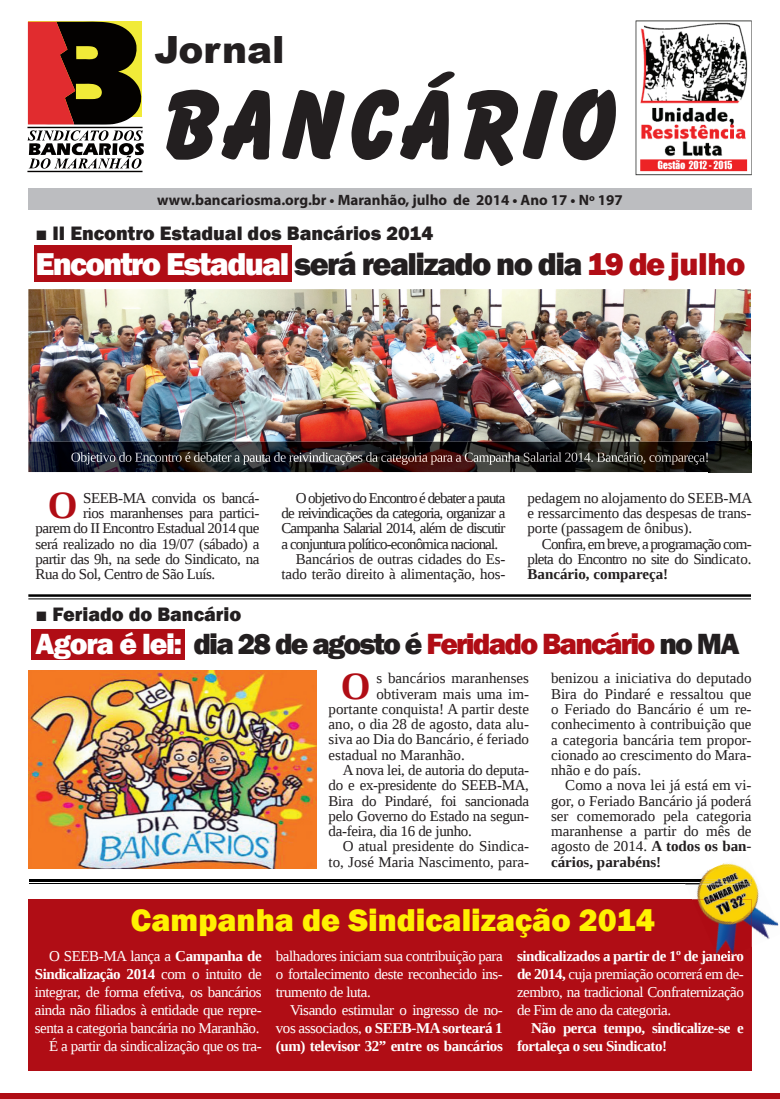
<style>
.page{position:relative;width:780px;height:1099px;background:#fff}
.page>*{position:absolute;margin:0;border:0;box-sizing:border-box;transform-origin:0 0}
.t1{font:700 38.25px "Liberation Serif";color:#b00d15}
.t2{font:900 37.5px "Arial";color:#231f20}
.t3{font:800 32.5px "Franklin Gothic";letter-spacing:-.05em;color:#231f20}
.t4{font:800 32.5px "Franklin Gothic";color:#fff101}
.t5{font:800 30px "Franklin Gothic";letter-spacing:-.06em;color:#231f20}
.t6{font:800 20px "Franklin Gothic";color:#231f20}
.t7{font:15px/15.2px "Liberation Serif";letter-spacing:-.02em;color:#231f20;text-align:justify}
.t8{font:15px/18px "Liberation Serif";letter-spacing:-.03em;color:#fff;text-align:justify}
.t9{font:15px "Liberation Serif";color:#231f20}
.t10{font:700 15px/18px "Liberation Serif";letter-spacing:-.03em;color:#fff;text-align:justify}
.t11{font:15px "Liberation Serif";letter-spacing:-.06em;color:#231f20}
.t12{font:15px/15.2px "Liberation Serif";letter-spacing:-.05em;color:#231f20;text-align:right}
.t13{font:700 15px "Myriad Pro";color:#231f20}
.t14{font:700 15px "Liberation Serif";color:#231f20}
.s1{color:#fff}
.s2{color:#b00d15}
.s3{font-weight:700}
.s4{font-weight:400}
</style>
<div class="page">
<div style="left:31px;top:629px;width:153px;height:30px;background:#b00d15"></div>
<div style="left:34px;top:245px;width:257px;height:37px;background:#b00d15"></div>
<hr style="left:27px;top:127px;width:115px;height:1px;background:#030100">
<hr style="left:27px;top:171px;width:115px;height:1px;background:#030100">
<svg style="left:28px;top:22px;width:116px;height:147px;background:#805242"></svg>
<div style="left:28px;top:188px;width:723px;height:22px;background:#bcbdc0"></div>
<svg style="left:166px;top:71px;width:450px;height:95px"></svg>
<div style="left:0;top:1093px;width:780px;height:5px;background:#b00d15"></div>
<img style="left:28px;top:289px;width:723px;height:152px">
<hr style="left:28px;top:594px;width:723px;height:2px;background:#000">
<hr style="left:28px;top:598px;width:723px;height:1px;background:#000">
<img style="left:28px;top:670px;width:289px;height:198px">
<img style="left:28px;top:441px;width:723px;height:31px">
<img style="left:71px;top:452px;width:636px;height:12px">
<div style="left:28px;top:899px;width:723px;height:171px;background:#b00d15"></div>
<hr style="left:29px;top:879px;width:722px;height:2px;background:#000">
<hr style="left:29px;top:883px;width:722px;height:1px;background:#000">
<img style="left:684px;top:863px;width:95px;height:83px">
<img style="left:692px;top:899px;width:59px;height:51px">
<img style="left:715px;top:950px;width:19px;height:11px">
<img style="left:684px;top:879px;width:67px;height:2px">
<img style="left:685px;top:883px;width:66px;height:1px">
<img style="left:635px;top:21px;width:116px;height:155px">
<h2 class="t2" style="left:154px;top:23px;width:132px">Jornal</h2>
<p class="t13" style="left:157px;top:190px;width:467px">www.bancariosma.org.br • Maranhão, julho de 2014 • Ano 17 • Nº 197</p>
<h3 class="t6" style="left:35px;top:220px;width:399px">■ II Encontro Estadual dos Bancários 2014</h3>
<h3 class="t3" style="left:35px;top:243px;width:711px"><span class="s1">Encontro Estadual</span> será realizado no dia <span class="s2">19 de julho</span></h3>
<h1 class="t1" style="left:48px;top:479px;width:31px">O</h1>
<p class="t7" style="left:83px;top:490px;width:178px">SEEB-MA convida os bancá-</p>
<p class="t7" style="left:83px;top:505px;width:178px">rios maranhenses para partici-</p>
<p class="t7" style="left:35px;top:520px;width:225px">parem do II Encontro Estadual 2014 que</p>
<p class="t7" style="left:35px;top:536px;width:225px">será realizado no dia 19/07 (sábado) a</p>
<p class="t7" style="left:35px;top:551px;width:225px">partir das 9h, na sede do Sindicato, na</p>
<p class="t7" style="left:35px;top:566px;width:181px">Rua do Sol, Centro de São Luís.</p>
<p class="t11" style="left:296px;top:488px;width:211px">O objetivo do Encontro é debater a pauta</p>
<p class="t11" style="left:281px;top:503px;width:225px">de reivindicações da categoria, organizar a</p>
<p class="t11" style="left:281px;top:518px;width:225px">Campanha Salarial 2014, além de discutir</p>
<p class="t11" style="left:281px;top:534px;width:218px">a conjuntura político-econômica nacional.</p>
<p class="t7" style="left:296px;top:551px;width:211px">Bancários de outras cidades do Es-</p>
<p class="t7" style="left:281px;top:566px;width:225px">tado terão direito à alimentação, hos-</p>
<p class="t7" style="left:527px;top:490px;width:226px">pedagem no alojamento do SEEB-MA e ressarcimento das despesas de trans&shy;porte (passagem de ônibus).</p>
<p class="t12" style="left:527px;top:536px;width:225px">Confira, em breve, a programação com&shy;pleta do Encontro no site do Sindicato.</p>
<p class="t14" style="left:527px;top:564px;width:142px">Bancário, compareça!</p>
<h3 class="t6" style="left:35px;top:601px;width:207px">■ Feriado do Bancário</h3>
<h3 class="t5" style="left:35px;top:624px;width:705px"><span class="s1">Agora é lei:</span> dia 28 de agosto é <span class="s2">Feridado Bancário</span> no MA</h3>
<h1 class="t1" style="left:341px;top:660px;width:31px">O</h1>
<p class="t9" style="left:376px;top:668px;width:154px">s bancários maranhenses</p>
<p class="t7" style="left:551px;top:670px;width:202px">benizou a iniciativa do deputado Bira do Pindaré e ressaltou que o Feriado do Bancário é um re&shy;conhecimento à contribuição que a categoria bancária tem propor&shy;cionado ao crescimento do Mara&shy;nhão e do país.</p>
<p class="t7" style="left:551px;top:777px;width:202px;text-indent:14px">Como a nova lei já está em vi&shy;gor, o Feriado Bancário já poderá ser comemorado pela categoria maranhense a partir do mês de agosto de 2014. <span class="s3">A todos os ban&shy;cários, parabéns!</span></p>
<h3 class="t4" style="left:131px;top:898px;width:525px">Campanha de Sindicalização 2014</h3>
<p class="t8" style="left:35px;top:947px;width:228px;text-align:right">O SEEB-MA lança a <span class="s3">Campanha de Sindicalização 2014</span> com o intuito de integrar, de forma efetiva, os bancários ainda não filiados à entidade que repre&shy;senta a categoria bancária no Maranhão.<br>É a partir da sindicalização que os tra-</p>
<p class="t8" style="left:276px;top:947px;width:228px">balhadores iniciam sua contribuição para o fortalecimento deste reconhecido ins&shy;trumento de luta.</p>
<p class="t9" style="left:376px;top:684px;width:154px">obtiveram mais uma im-</p>
<p class="t9" style="left:328px;top:699px;width:202px">portante conquista! A partir deste</p>
<p class="t9" style="left:328px;top:714px;width:202px">ano, o dia 28 de agosto, data alu-</p>
<p class="t9" style="left:328px;top:729px;width:202px">siva ao Dia do Bancário, é feriado</p>
<p class="t9" style="left:328px;top:745px;width:138px">estadual no Maranhão.</p>
<p class="t7" style="left:343px;top:762px;width:188px">A nova lei, de autoria do deputa-</p>
<p class="t7" style="left:328px;top:777px;width:202px">do e ex-presidente do SEEB-MA,</p>
<p class="t7" style="left:328px;top:792px;width:202px">Bira do Pindaré, foi sancionada</p>
<p class="t7" style="left:328px;top:808px;width:202px">pelo Governo do Estado na segun-</p>
<p class="t7" style="left:328px;top:823px;width:145px">da-feira, dia 16 de junho.</p>
<p class="t9" style="left:343px;top:836px;width:188px">O atual presidente do Sindica-</p>
<p class="t9" style="left:328px;top:851px;width:202px">to, José Maria Nascimento, para-</p>
<p class="t8" style="left:517px;top:947px;width:228px"><span class="s3">sindicalizados a partir de 1º de janeiro de 2014,</span> cuja premiação ocorrerá em de&shy;zembro, na tradicional Confraternização de Fim de ano da categoria.</p>
<p class="t10" style="left:517px;top:1018px;width:228px;text-indent:14px">Não perca tempo, sindicalize-se e fortaleça o seu Sindicato!</p>
<p class="t10" style="left:276px;top:1000px;width:228px;text-indent:14px"><span class="s4">Visando estimular o ingresso de no&shy;vos associados,</span> o SEEB-MA sorteará 1 (um) televisor 32” entre os bancários</p>
</div>
